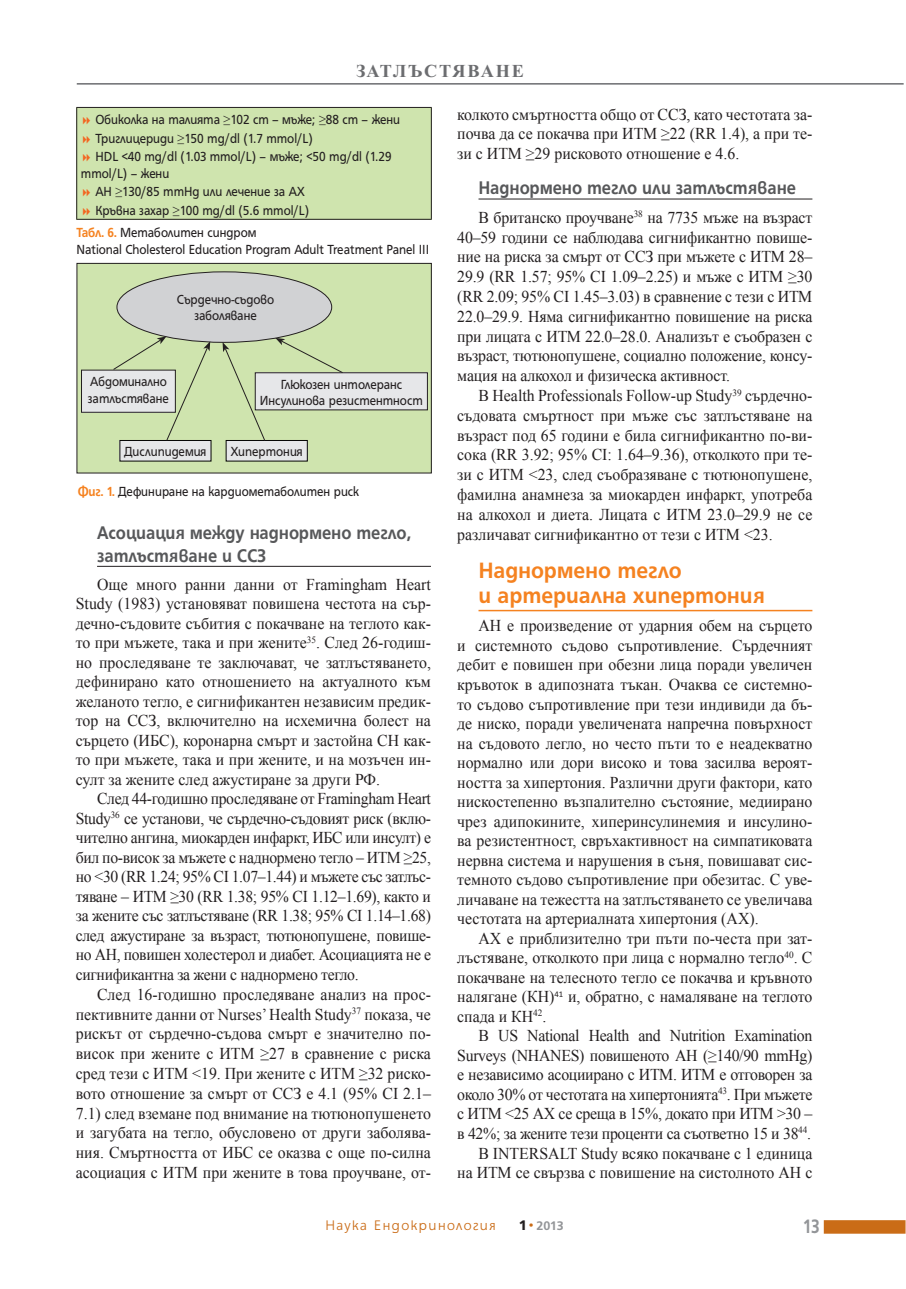
<style>
.page{position:relative;width:906px;height:1289px;background:#fff}
.page>*{position:absolute;margin:0;border:0;box-sizing:border-box;transform-origin:0 0}
.t1{font:700 24px/25.5px "HS Grotesk Bg";color:#f58220;scale:.96 1}
.t2{font:700 21px "HS Grotesk Bg";color:#939598;scale:.8 1}
.t3{font:700 19.8px/22.5px "HS Grotesk Bg";color:#57585a;scale:.91 1}
.t4{font:700 18px "SP Time";letter-spacing:.1em;color:#6c6d70}
.t5{font:16.5px/19.5px "Times New Roman";letter-spacing:-.015em;color:#231f20;text-align:justify;scale:.96 1}
.t6{font:16.5px/19.5px "Times New Roman";letter-spacing:-.015em;color:#231f20;text-align:justify;scale:.95 1}
.t7{font:300 15px "HS Grotesk Bg";letter-spacing:.1em;color:#ca6c17}
.t8{font:14.25px/18.6px "HS Grotesk Bg";color:#231f20;scale:.9 1}
.t9{font:700 13.5px "HS Grotesk Bg";color:#939598}
.s1{font-weight:700;color:#f58220}
.s2{font-weight:900;font-size:15px;color:#fff}
.s3{font-weight:900;font-size:18px;color:#fff}
.s4{color:#fff}
</style>
<div class="page">
<div style="left:824px;top:1220px;width:81px;height:13px;background:#ca6c17"></div>
<hr style="left:77px;top:83px;width:826px;height:2px;background:#6c6d70">
<div style="left:77px;top:263px;width:354px;height:210px;background:#cfe4ae"></div>
<div style="left:77px;top:263px;width:355px;height:210px;border:1px solid #231f20"></div>
<hr style="left:97px;top:566px;width:334px;height:1px;background:#231f20">
<hr style="left:478px;top:199px;width:334px;height:1px;background:#231f20">
<hr style="left:478px;top:610px;width:334px;height:1px;background:#f58220">
<div style="left:77px;top:107px;width:354px;height:112px;background:#cfe4ae"></div>
<hr style="left:76px;top:107px;width:356px;height:1px;background:#231f20">
<hr style="left:76px;top:108px;width:1px;height:111px;background:#231f20">
<hr style="left:431px;top:108px;width:1px;height:111px;background:#231f20">
<hr style="left:76px;top:219px;width:356px;height:1px;background:#231f20">
<div style="left:117px;top:272px;width:215px;height:70px;background:#d1d2d4;border-radius:50%"></div>
<div style="left:81px;top:370px;width:94px;height:42px;background:#e6e7e9"></div>
<div style="left:81px;top:370px;width:95px;height:42px;border:1px solid #231f20"></div>
<div style="left:255px;top:373px;width:172px;height:37px;background:#e6e7e9"></div>
<div style="left:255px;top:372px;width:173px;height:38px;border:1px solid #231f20"></div>
<div style="left:120px;top:440px;width:91px;height:21px;background:#e6e7e9"></div>
<div style="left:226px;top:440px;width:81px;height:21px;background:#e6e7e9"></div>
<div style="left:226px;top:440px;width:82px;height:21px;border:1px solid #040503"></div>
<svg style="left:112px;top:336px;width:98px;height:105px"></svg>
<svg style="left:222px;top:342px;width:44px;height:99px"></svg>
<svg style="left:275px;top:338px;width:68px;height:35px"></svg>
<p class="t4" style="left:356px;top:64px;width:169px">ЗАТЛЪСТЯВАНЕ</p>
<p class="t8" style="left:95px;top:111px;width:340px">Обиколка на талията ≥102 cm – мъже; ≥88 cm – жени<br>Триглицериди ≥150 mg/dl (1.7 mmol/L)<br>HDL &lt;40 mg/dl (1.03 mmol/L) – мъже; &lt;50 mg/dl (1.29</p>
<p class="t8" style="left:95px;top:165px;width:239px;text-indent:-14px">mmol/L) – жени<br>АН ≥130/85 mmHg или лечение за АХ<br>Кръвна захар ≥100 mg/dl (5.6 mmol/L)</p>
<p class="t8" style="left:77px;top:225px;width:393px;line-height:16.5px"><span class="s1">Табл. 6.</span> Метаболитен синдром<br>National Cholesterol Education Program Adult Treatment Panel III</p>
<p class="t8" style="left:177px;top:292px;width:110px;line-height:16.5px;text-align:center">Сърдечно-съдово заболяване</p>
<p class="t8" style="left:88px;top:374px;width:92px;line-height:16.5px">Абдоминално затлъстяване</p>
<p class="t8" style="left:260px;top:377px;width:182px;line-height:16.5px;text-align:center">Глюкозен интолеранс<br>Инсулинова резистентност</p>
<p class="t8" style="left:124px;top:443px;width:92px">Дислипидемия</p>
<p class="t8" style="left:231px;top:443px;width:81px">Хипертония</p>
<p class="t8" style="left:78px;top:483px;width:314px"><span class="s1">Фиг. 1.</span> Дефиниране на кардиометаболитен риск</p>
<p class="t3" style="left:97px;top:523px;width:347px">Асоциация между наднормено тегло, затлъстяване и ССЗ</p>
<p class="t5" style="left:76px;top:574px;width:371px;text-indent:21px">Още много ранни данни от Framingham Heart Study (1983) установяват повишена честота на сър&shy;дечно-съдовите събития с покачване на теглото как&shy;то при мъжете, така и при жените<sup>35</sup>. След 26-годиш&shy;но проследяване те заключават, че затлъстяването, дефинирано като отношението на актуалното към желаното тегло, е сигнификантен независим предик&shy;тор на ССЗ, включително на исхемична болест на сърцето (ИБС), коронарна смърт и застойна СН как&shy;то при мъжете, така и при жените, и на мозъчен ин&shy;султ за жените след ажустиране за други РФ.</p>
<p class="t6" style="left:76px;top:789px;width:375px;text-indent:21px">След 44-годишно проследяване от Framingham Heart Study<sup>36</sup> се установи, че сърдечно-съдовият риск (вклю&shy;чително ангина, миокарден инфаркт, ИБС или инсулт) е бил по-висок за мъжете с наднормено тегло – ИТМ ≥25, но &lt;30 (RR 1.24; 95% CI 1.07–1.44) и мъжете със затлъс&shy;тяване – ИТМ ≥30 (RR 1.38; 95% CI 1.12–1.69), както и за жените със затлъстяване (RR 1.38; 95% CI 1.14–1.68) след ажустиране за възраст, тютюнопушене, повише&shy;но АН, повишен холестерол и диабет. Асоциацията не е сигнификантна за жени с наднормено тегло.</p>
<p class="t5" style="left:76px;top:984px;width:371px;text-indent:21px">След 16-годишно проследяване анализ на прос&shy;пективните данни от Nurses’ Health Study<sup>37</sup> показа, че рискът от сърдечно-съдова смърт е значително по&shy;висок при жените с ИТМ ≥27 в сравнение с риска сред тези с ИТМ &lt;19. При жените с ИТМ ≥32 риско&shy;вото отношение за смърт от ССЗ е 4.1 (95% CI 2.1– 7.1) след вземане под внимание на тютюнопушенето и загубата на тегло, обусловено от други заболява&shy;ния. Смъртността от ИБС се оказва с още по-силна асоциация с ИТМ при жените в това проучване, от-</p>
<p class="t5" style="left:457px;top:104px;width:371px">колкото смъртността общо от ССЗ, като честотата за&shy;почва да се покачва при ИТМ ≥22 (RR 1.4), а при те&shy;зи с ИТМ ≥29 рисковото отношение е 4.6.</p>
<p class="t3" style="left:478px;top:178px;width:350px">Наднормено тегло или затлъстяване</p>
<p class="t5" style="left:457px;top:207px;width:371px;text-indent:21px">В британско проучване<sup>38</sup> на 7735 мъже на възраст 40–59 години се наблюдава сигнификантно повише&shy;ние на риска за смърт от ССЗ при мъжете с ИТМ 28– 29.9 (RR 1.57; 95% CI 1.09–2.25) и мъже с ИТМ ≥30 (RR 2.09; 95% CI 1.45–3.03) в сравнение с тези с ИТМ 22.0–29.9. Няма сигнификантно повишение на риска при лицата с ИТМ 22.0–28.0. Анализът е съобразен с възраст, тютюнопушене, социално положение, консу&shy;мация на алкохол и физическа активност.</p>
<p class="t5" style="left:457px;top:385px;width:371px;text-indent:21px">В Health Professionals Follow-up Study<sup>39</sup> сърдечно&shy;съдовата смъртност при мъже със затлъстяване на възраст под 65 години е била сигнификантно по-ви&shy;сока (RR 3.92; 95% CI: 1.64–9.36), отколкото при те&shy;зи с ИТМ &lt;23, след съобразяване с тютюнопушене, фамилна анамнеза за миокарден инфаркт, употреба на алкохол и диета. Лицата с ИТМ 23.0–29.9 не се различават сигнификантно от тези с ИТМ &lt;23.</p>
<h1 class="t1" style="left:478px;top:559px;width:300px">Наднормено тегло<br>и артериална хипертония</h1>
<p class="t5" style="left:457px;top:616px;width:371px;text-indent:21px">АН е произведение от ударния обем на сърцето и системното съдово съпротивление. Сърдечният дебит е повишен при обезни лица поради увеличен кръвоток в адипозната тъкан. Очаква се системно&shy;то съдово съпротивление при тези индивиди да бъ&shy;де ниско, поради увеличената напречна повърхност на съдовото легло, но често пъти то е неадекватно нормално или дори високо и това засилва вероят&shy;ността за хипертония. Различни други фактори, като нискостепенно възпалително състояние, медиирано чрез адипокините, хиперинсулинемия и инсулино&shy;ва резистентност, свръхактивност на симпатиковата нервна система и нарушения в съня, повишават сис&shy;темното съдово съпротивление при обезитас. С уве&shy;личаване на тежестта на затлъстяването се увеличава честотата на артериалната хипертония (АХ).</p>
<p class="t5" style="left:457px;top:928px;width:371px;text-indent:21px">АХ е приблизително три пъти по-честа при зат&shy;лъстяване, отколкото при лица с нормално тегло<sup>40</sup>. С покачване на телесното тегло се покачва и кръвното налягане (КН)<sup>41</sup> и, обратно, с намаляване на теглото спада и КН<sup>42</sup>.</p>
<p class="t5" style="left:457px;top:1025px;width:371px;text-align:right">В US National Health and Nutrition Examination Surveys (NHANES) повишеното АН (≥140/90 mmHg) е независимо асоциирано с ИТМ. ИТМ е отговорен за около 30% от честотата на хипертонията<sup>43</sup>. При мъжете с ИТМ &lt;25 АХ се среща в 15%, докато при ИТМ &gt;30 – в 42%; за жените тези проценти са съответно 15 и 38<sup>44</sup>.<br>В INTERSALT Study всяко покачване с 1 единица<br>на ИТМ се свързва с повишение на систолното АН с</p>
<p class="t7" style="left:325px;top:1219px;width:171px">Наука Ендокринология</p>
<p class="t9" style="left:519px;top:1220px;width:46px"><span class="s2">1</span><span class="s3">•</span><span class="s4">2</span>013</p>
<p class="t2" style="left:803px;top:1218px;width:22px">13</p>
</div>
